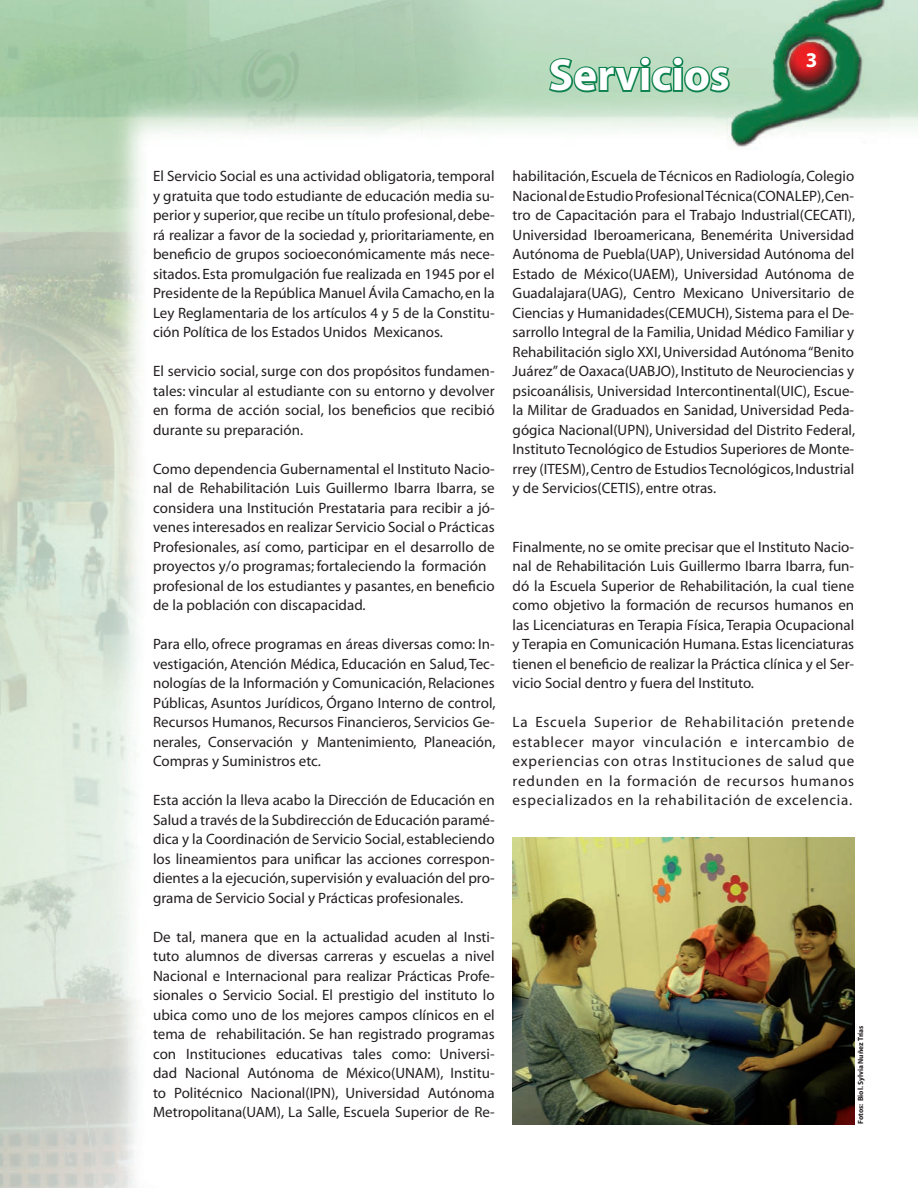
<style>
.page{position:relative;width:918px;height:1188px;background:#fff}
.page>*{position:absolute;margin:0;border:0;box-sizing:border-box;transform-origin:0 0}
.t1{font:700 45px "Myriad";color:#fff}
.t2{font:700 21px "Myriad";color:#fff}
.t3{font:15px/19.5px "Myriad";letter-spacing:.005em;color:#231f20;text-align:justify}
.t4{font:700 7.5px "Myriad";color:#231f20}
</style>
<div class="page">
<img style="left:0;top:0;width:918px;height:1188px">
<img style="left:716px;top:0;width:174px;height:154px">
<svg style="left:547px;top:55px;width:184px;height:39px;background:#7bba96"></svg>
<img style="left:513px;top:838px;width:341px;height:286px">
<h1 class="t1" style="left:549px;top:52px;width:182px">Servicios</h1>
<h2 class="t2" style="left:806px;top:49px;width:13px">3</h2>
<p class="t3" style="left:153px;top:167px;width:343px">El Servicio Social es una actividad obligatoria, temporal y gratuita que todo estudiante de educación media su&shy;perior y superior, que recibe un título profesional, debe&shy;rá realizar a favor de la sociedad y, prioritariamente, en beneficio de grupos socioeconómicamente más nece&shy;sitados. Esta promulgación fue realizada en 1945 por el Presidente de la República Manuel Ávila Camacho, en la Ley Reglamentaria de los artículos 4 y 5 de la Constitu&shy;ción Política de los Estados Unidos Mexicanos.</p>
<p class="t3" style="left:153px;top:362px;width:343px">El servicio social, surge con dos propósitos fundamen&shy;tales: vincular al estudiante con su entorno y devolver en forma de acción social, los beneficios que recibió durante su preparación.</p>
<p class="t3" style="left:153px;top:460px;width:343px;text-align:left">Como dependencia Gubernamental el Instituto Nacio&shy;nal de Rehabilitación Luis Guillermo Ibarra Ibarra, se considera una Institución Prestataria para recibir a jó&shy;venes interesados en realizar Servicio Social o Prácticas Profesionales, así como, participar en el desarrollo de proyectos y/o programas; fortaleciendo la formación profesional de los estudiantes y pasantes, en beneficio de la población con discapacidad.</p>
<p class="t3" style="left:153px;top:635px;width:344px">Para ello, ofrece programas en áreas diversas como: In&shy;vestigación, Atención Médica, Educación en Salud, Tec&shy;nologías de la Información y Comunicación, Relaciones Públicas, Asuntos Jurídicos, Órgano Interno de control, Recursos Humanos, Recursos Financieros, Servicios Ge&shy;nerales, Conservación y Mantenimiento, Planeación, Compras y Suministros etc.</p>
<p class="t3" style="left:153px;top:791px;width:343px">Esta acción la lleva acabo la Dirección de Educación en Salud a través de la Subdirección de Educación paramé&shy;dica y la Coordinación de Servicio Social, estableciendo los lineamientos para unificar las acciones correspon&shy;dientes a la ejecución, supervisión y evaluación del pro&shy;grama de Servicio Social y Prácticas profesionales.</p>
<p class="t3" style="left:153px;top:928px;width:343px">De tal, manera que en la actualidad acuden al Insti&shy;tuto alumnos de diversas carreras y escuelas a nivel Nacional e Internacional para realizar Prácticas Profe&shy;sionales o Servicio Social. El prestigio del instituto lo ubica como uno de los mejores campos clínicos en el tema de rehabilitación. Se han registrado programas con Instituciones educativas tales como: Universi&shy;dad Nacional Autónoma de México(UNAM), Institu&shy;to Politécnico Nacional(IPN), Universidad Autónoma Metropolitana(UAM), La Salle, Escuela Superior de Re-</p>
<p class="t3" style="left:513px;top:167px;width:344px">habilitación, Escuela de Técnicos en Radiología, Colegio Nacional de Estudio Profesional Técnica(CONALEP), Cen&shy;tro de Capacitación para el Trabajo Industrial(CECATI), Universidad Iberoamericana, Benemérita Universidad Autónoma de Puebla(UAP), Universidad Autónoma del Estado de México(UAEM), Universidad Autónoma de Guadalajara(UAG), Centro Mexicano Universitario de Ciencias y Humanidades(CEMUCH), Sistema para el De&shy;sarrollo Integral de la Familia, Unidad Médico Familiar y Rehabilitación siglo XXI, Universidad Autónoma “Benito Juárez” de Oaxaca(UABJO), Instituto de Neurociencias y psicoanálisis, Universidad Intercontinental(UIC), Escue&shy;la Militar de Graduados en Sanidad, Universidad Peda&shy;gógica Nacional(UPN), Universidad del Distrito Federal, Instituto Tecnológico de Estudios Superiores de Monte&shy;rrey (ITESM), Centro de Estudios Tecnológicos, Industrial y de Servicios(CETIS), entre otras.</p>
<p class="t3" style="left:513px;top:538px;width:343px">Finalmente, no se omite precisar que el Instituto Nacio&shy;nal de Rehabilitación Luis Guillermo Ibarra Ibarra, fun&shy;dó la Escuela Superior de Rehabilitación, la cual tiene como objetivo la formación de recursos humanos en las Licenciaturas en Terapia Física, Terapia Ocupacional y Terapia en Comunicación Humana. Estas licenciaturas tienen el beneficio de realizar la Práctica clínica y el Ser&shy;vicio Social dentro y fuera del Instituto.</p>
<p class="t3" style="left:513px;top:713px;width:343px">La Escuela Superior de Rehabilitación pretende establecer mayor vinculación e intercambio de experiencias con otras Instituciones de salud que redunden en la formación de recursos humanos especializados en la rehabilitación de excelencia.</p>
<p class="t4" style="left:857px;top:1124px;width:100px;rotate:-90deg">Fotos: Biol. Sylvia Nuñez Trías</p>
</div>
